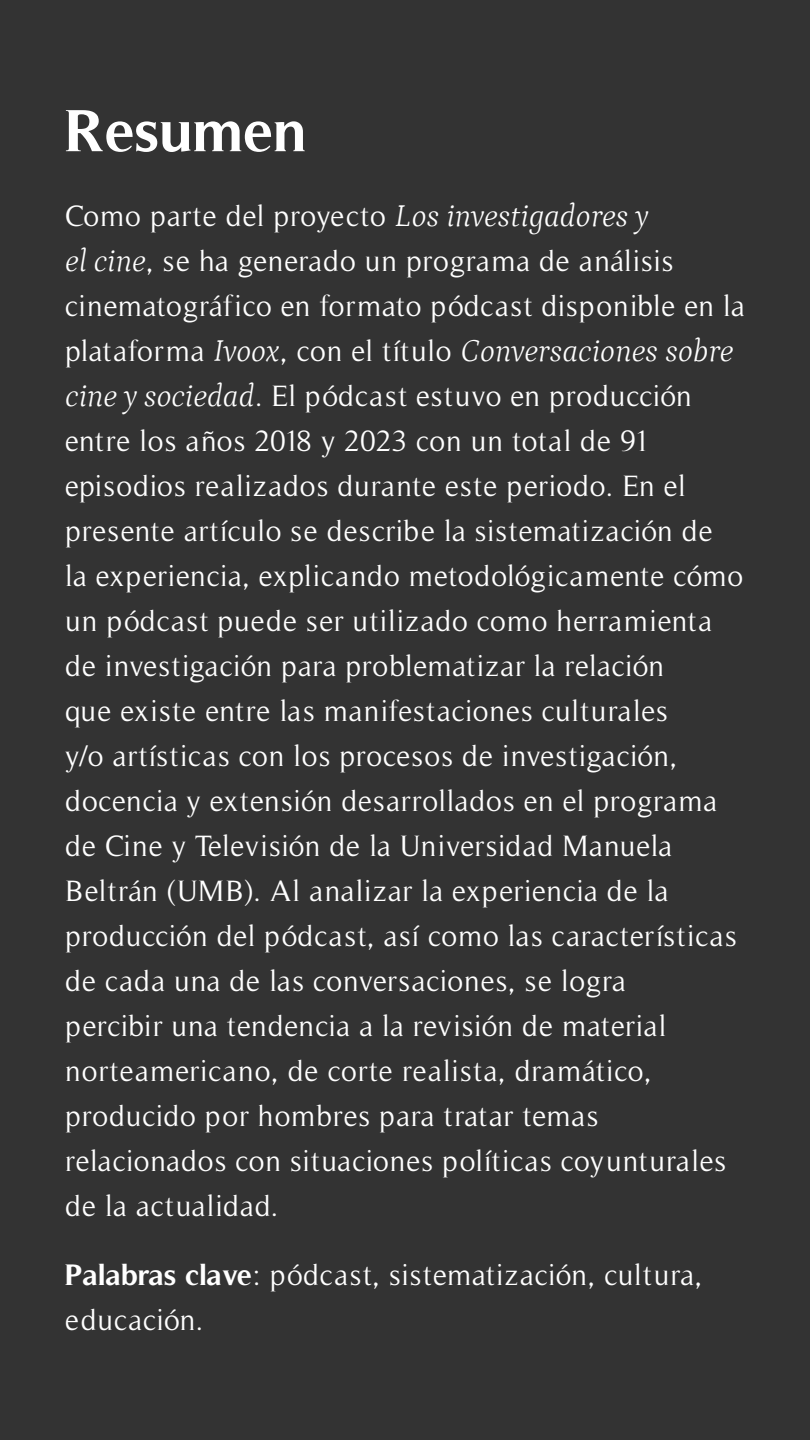
<style>
.page{position:relative;width:810px;height:1440px;background:#333}
.page>*{position:absolute;margin:0;border:0;box-sizing:border-box;transform-origin:0 0}
.t1{font:700 60px "Timeless";color:#fff}
.t2{font:italic 300 31.5px "Petrona";color:#fff}
.t3{font:30px/45px "Timeless";letter-spacing:.025em;color:#fff}
.s1{font-family:"Petrona";font-weight:300;font-style:italic;font-size:31.5px}
.s2{font-family:"Timeless";font-weight:400;font-style:normal;font-size:30px}
.s3{font-weight:700}
</style>
<div class="page">
<h1 class="t1" style="left:65px;top:95px;width:244px">Resumen</h1>
<p class="t3" style="left:65px;top:194px;width:681px">Como parte del proyecto <span class="s1">Los investigadores y<br>el cine</span>, se ha generado un programa de análisis cinematográfico en formato pódcast disponible en la</p>
<p class="t2" style="left:65px;top:327px;width:670px"><span class="s2">plataforma</span> Ivoox<span class="s2">, con el título</span> Conversaciones sobre</p>
<p class="t3" style="left:65px;top:374px;width:680px"><span class="s1">cine y sociedad</span>. El pódcast estuvo en producción entre los años 2018 y 2023 con un total de 91 episodios realizados durante este periodo. En el presente artículo se describe la sistematización de<br>la experiencia, explicando metodológicamente cómo un pódcast puede ser utilizado como herramienta de investigación para problematizar la relación<br>que existe entre las manifestaciones culturales<br>y/o artísticas con los procesos de investigación, docencia y extensión desarrollados en el programa de Cine y Televisión de la Universidad Manuela Beltrán (UMB). Al analizar la experiencia de la producción del pódcast, así como las características de cada una de las conversaciones, se logra<br>percibir una tendencia a la revisión de material norteamericano, de corte realista, dramático, producido por hombres para tratar temas relacionados con situaciones políticas coyunturales de la actualidad.</p>
<p class="t3" style="left:65px;top:1253px;width:639px"><span class="s3">Palabras clave</span>: pódcast, sistematización, cultura, educación.</p>
</div>
